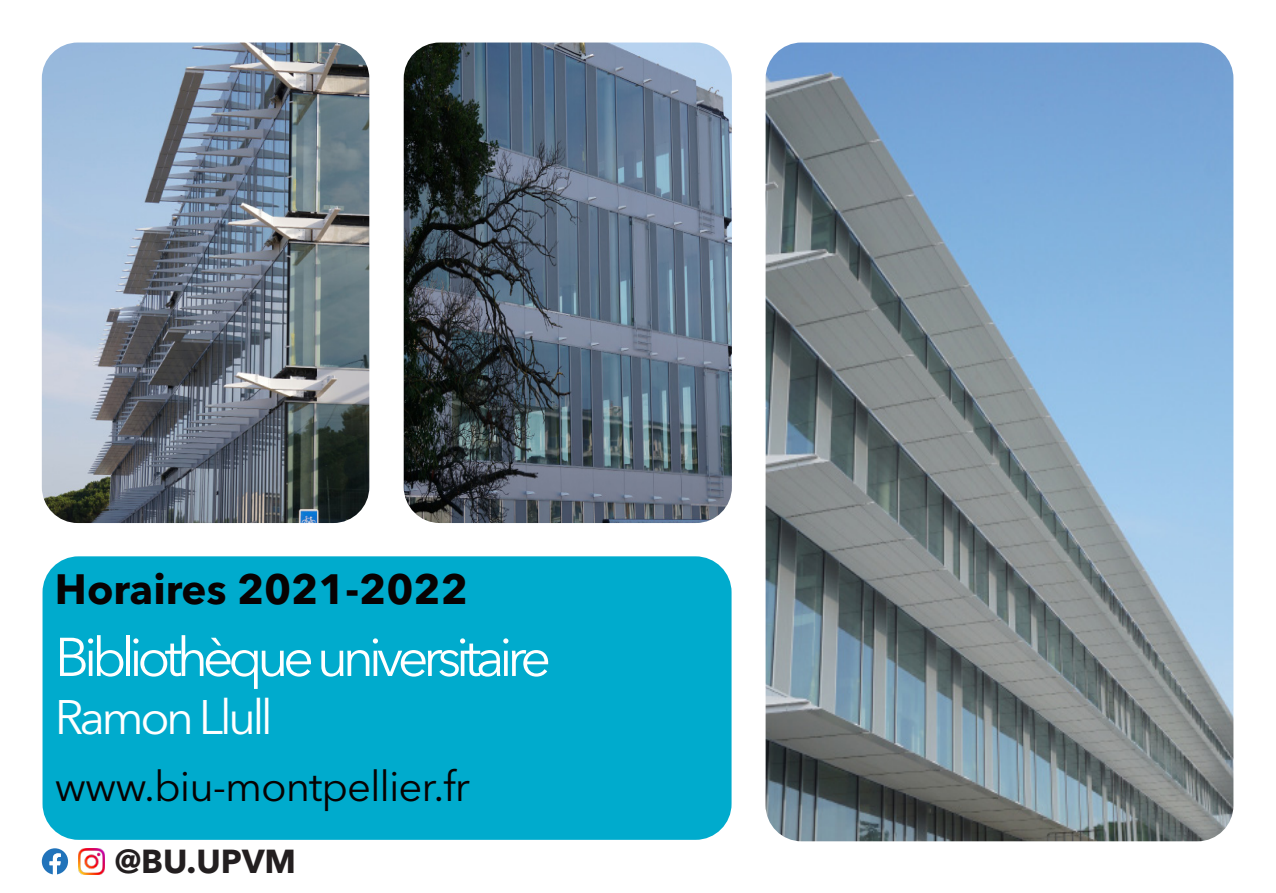
<style>
.page{position:relative;width:1276px;height:893px;background:#fff}
.page>*{position:absolute;margin:0;border:0;box-sizing:border-box;transform-origin:0 0}
.t1{font:54px "Avenir Next LT Pro";letter-spacing:-.1em;color:#fff}
.t2{font:48px "Avenir Next LT Pro";letter-spacing:-.075em;color:#fff}
.t3{font:42px "Avenir Next LT Pro";letter-spacing:-.025em;color:#070202}
.t4{font:700 42px "Avenir Next LT Pro";color:#070202}
.t5{font:700 33px "Avenir Next LT Pro";color:#231f20}
</style>
<div class="page">
<img style="left:42px;top:43px;width:327px;height:480px">
<div style="left:43px;top:556px;width:688px;height:284px;background:#00abcd;border-radius:36px"></div>
<img style="left:765px;top:43px;width:468px;height:798px">
<img style="left:404px;top:43px;width:328px;height:480px">
<svg style="left:42px;top:848px;width:26px;height:26px"></svg>
<img style="left:78px;top:848px;width:26px;height:27px">
<p class="t4" style="left:55px;top:563px;width:414px">Horaires 2021-2022</p>
<p class="t1" style="left:55px;top:625px;width:498px">Bibliothèque universitaire</p>
<p class="t2" style="left:55px;top:688px;width:220px">Ramon Llull</p>
<p class="t3" style="left:55px;top:761px;width:416px">www.biu-montpellier.fr</p>
<p class="t5" style="left:115px;top:841px;width:183px">@BU.UPVM</p>
</div>
